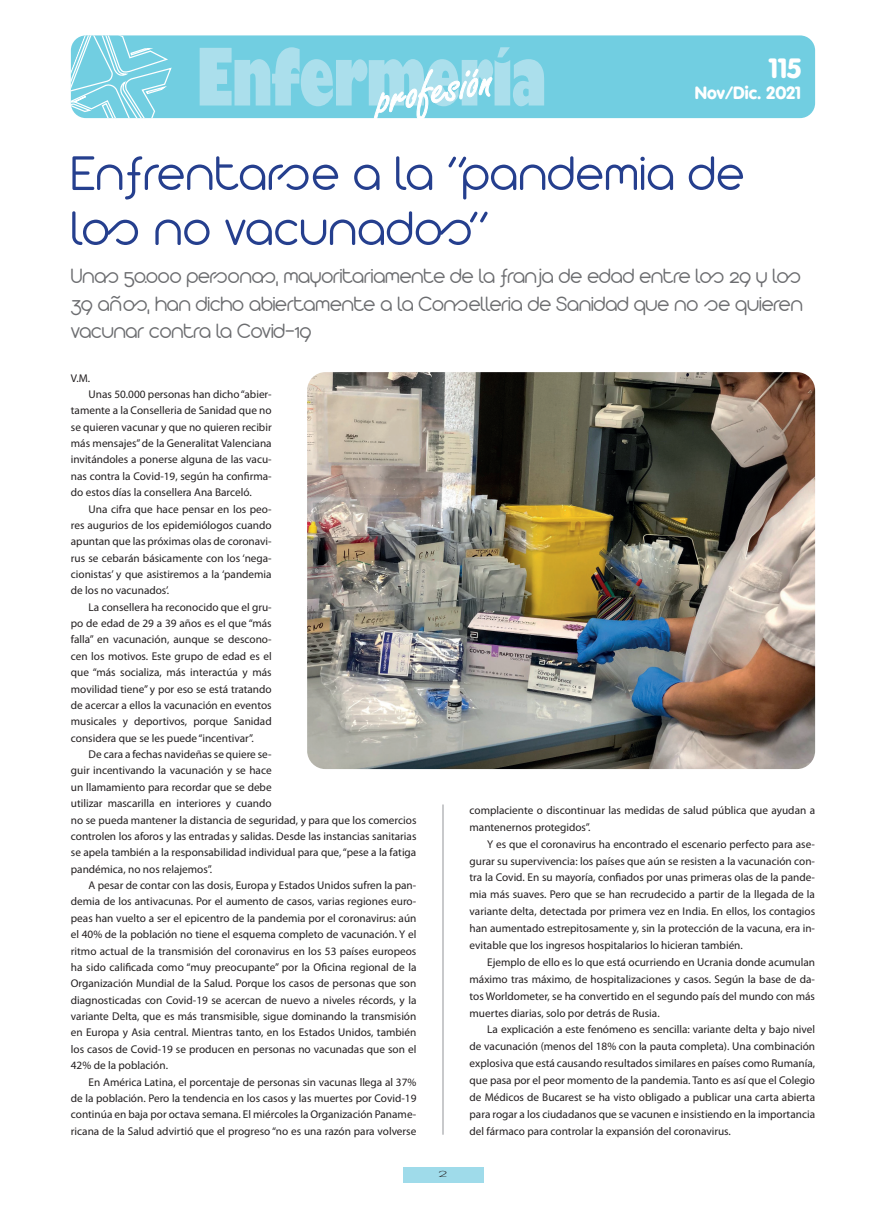
<style>
.page{position:relative;width:886px;height:1205px;background:#fff}
.page>*{position:absolute;margin:0;border:0;box-sizing:border-box;transform-origin:0 0}
.t1{font:300 52.5px/55px "Arista 2.0 Alternate";letter-spacing:.02em;color:#253f8e}
.t2{font:900 27.5px "VAG Rounded";color:#fff}
.t3{font:300 22.5px/27.5px "Arista 2.0 Alternate";color:#6c6d70;text-align:justify}
.t4{font:900 17.5px "VAG Rounded";color:#fff}
.t5{font:11.25px/16.4px "Myriad Pro";color:#231f20;text-align:justify}
.t6{font:11.25px "Myriad Pro";color:#231f20}
.t7{font:300 8.12px "Futura";color:#231f20;scale:2 1}
.s1{font-style:inherit}
</style>
<div class="page">
<div style="left:71px;top:35px;width:744px;height:83px;background:#71cee1;border-radius:15px"></div>
<svg style="left:71px;top:35px;width:102px;height:83px"></svg>
<svg style="left:200px;top:47px;width:344px;height:72px"></svg>
<div style="left:403px;top:1167px;width:80px;height:15px;background:#9fdbea"></div>
<img style="left:307px;top:372px;width:508px;height:397px">
<hr style="left:442px;top:804px;width:2px;height:330px;background:#a8a9ad">
<p class="t2" style="left:769px;top:52px;width:34px">115</p>
<p class="t4" style="left:695px;top:82px;width:108px">Nov/Dic. 2021</p>
<p class="t1" style="left:71px;top:145px;width:675px">Enfrentarse a la “pandemia de los no vacunados”</p>
<p class="t3" style="left:71px;top:262px;width:733px">Unas 50.000 personas, mayoritariamente de la franja de edad entre los 29 y los 39 años, han dicho abiertamente a la Conselleria de Sanidad que no se quieren vacunar contra la Covid-19</p>
<p class="t6" style="left:71px;top:372px;width:21px">V.M<span class="s1">.</span></p>
<p class="t5" style="left:71px;top:386px;width:202px;text-indent:18px">Unas 50.000 personas han dicho “abier&shy;tamente a la Conselleria de Sanidad que no se quieren vacunar y que no quieren recibir más mensajes” de la Generalitat Valenciana invitándoles a ponerse alguna de las vacu&shy;nas contra la Covid-19, según ha confirma&shy;do estos días la consellera Ana Barceló.</p>
<p class="t5" style="left:71px;top:501px;width:202px;text-indent:18px">Una cifra que hace pensar en los peo&shy;res augurios de los epidemiólogos cuando apuntan que las próximas olas de coronavi&shy;rus se cebarán básicamente con los ‘nega&shy;cionistas’ y que asistiremos a la ‘pandemia de los no vacunados’.</p>
<p class="t5" style="left:71px;top:599px;width:202px;text-indent:18px">La consellera ha reconocido que el gru&shy;po de edad de 29 a 39 años es el que “más falla” en vacunación, aunque se descono&shy;cen los motivos. Este grupo de edad es el que “más socializa, más interactúa y más movilidad tiene” y por eso se está tratando de acercar a ellos la vacunación en eventos musicales y deportivos, porque Sanidad considera que se les puede “incentivar”.</p>
<p class="t5" style="left:71px;top:746px;width:347px;text-align:left;text-indent:18px">De cara a fechas navideñas se quiere se-<br>guir incentivando la vacunación y se hace<br>un llamamiento para recordar que se debe<br>utilizar mascarilla en interiores y cuando<br>no se pueda mantener la distancia de seguridad, y para que los comercios controlen los aforos y las entradas y salidas. Desde las instancias sanitarias se apela también a la responsabilidad individual para que, “pese a la fatiga pandémica, no nos relajemos”.</p>
<p class="t5" style="left:71px;top:877px;width:347px;text-indent:18px">A pesar de contar con las dosis, Europa y Estados Unidos sufren la pan&shy;demia de los antivacunas. Por el aumento de casos, varias regiones euro&shy;peas han vuelto a ser el epicentro de la pandemia por el coronavirus: aún el 40% de la población no tiene el esquema completo de vacunación. Y el ritmo actual de la transmisión del coronavirus en los 53 países europeos ha sido calificada como “muy preocupante” por la Oficina regional de la Organización Mundial de la Salud. Porque los casos de personas que son diagnosticadas con Covid-19 se acercan de nuevo a niveles récords, y la variante Delta, que es más transmisible, sigue dominando la transmisión en Europa y Asia central. Mientras tanto, en los Estados Unidos, también los casos de Covid-19 se producen en personas no vacunadas que son el 42% de la población.</p>
<p class="t5" style="left:71px;top:1074px;width:347px;text-indent:18px">En América Latina, el porcentaje de personas sin vacunas llega al 37% de la población. Pero la tendencia en los casos y las muertes por Covid-19 continúa en baja por octava semana. El miércoles la Organización Paname&shy;ricana de la Salud advirtió que el progreso “no es una razón para volverse</p>
<p class="t5" style="left:469px;top:802px;width:347px;line-height:16.9px">complaciente o discontinuar las medidas de salud pública que ayudan a mantenernos protegidos”.</p>
<p class="t5" style="left:469px;top:835px;width:347px;line-height:16.9px;text-indent:18px">Y es que el coronavirus ha encontrado el escenario perfecto para ase&shy;gurar su supervivencia: los países que aún se resisten a la vacunación con&shy;tra la Covid. En su mayoría, confiados por unas primeras olas de la pande&shy;mia más suaves. Pero que se han recrudecido a partir de la llegada de la variante delta, detectada por primera vez en India. En ellos, los contagios han aumentado estrepitosamente y, sin la protección de la vacuna, era in&shy;evitable que los ingresos hospitalarios lo hicieran también.</p>
<p class="t5" style="left:469px;top:954px;width:347px;line-height:16.9px;text-indent:18px">Ejemplo de ello es lo que está ocurriendo en Ucrania donde acumulan máximo tras máximo, de hospitalizaciones y casos. Según la base de da&shy;tos Worldometer, se ha convertido en el segundo país del mundo con más muertes diarias, solo por detrás de Rusia.</p>
<p class="t5" style="left:469px;top:1021px;width:347px;line-height:16.9px;text-indent:18px">La explicación a este fenómeno es sencilla: variante delta y bajo nivel de vacunación (menos del 18% con la pauta completa). Una combinación explosiva que está causando resultados similares en países como Rumanía, que pasa por el peor momento de la pandemia. Tanto es así que el Colegio de Médicos de Bucarest se ha visto obligado a publicar una carta abierta para rogar a los ciudadanos que se vacunen e insistiendo en la importancia del fármaco para controlar la expansión del coronavirus.</p>
<p class="t7" style="left:438px;top:1169px;width:7px">2</p>
</div>
